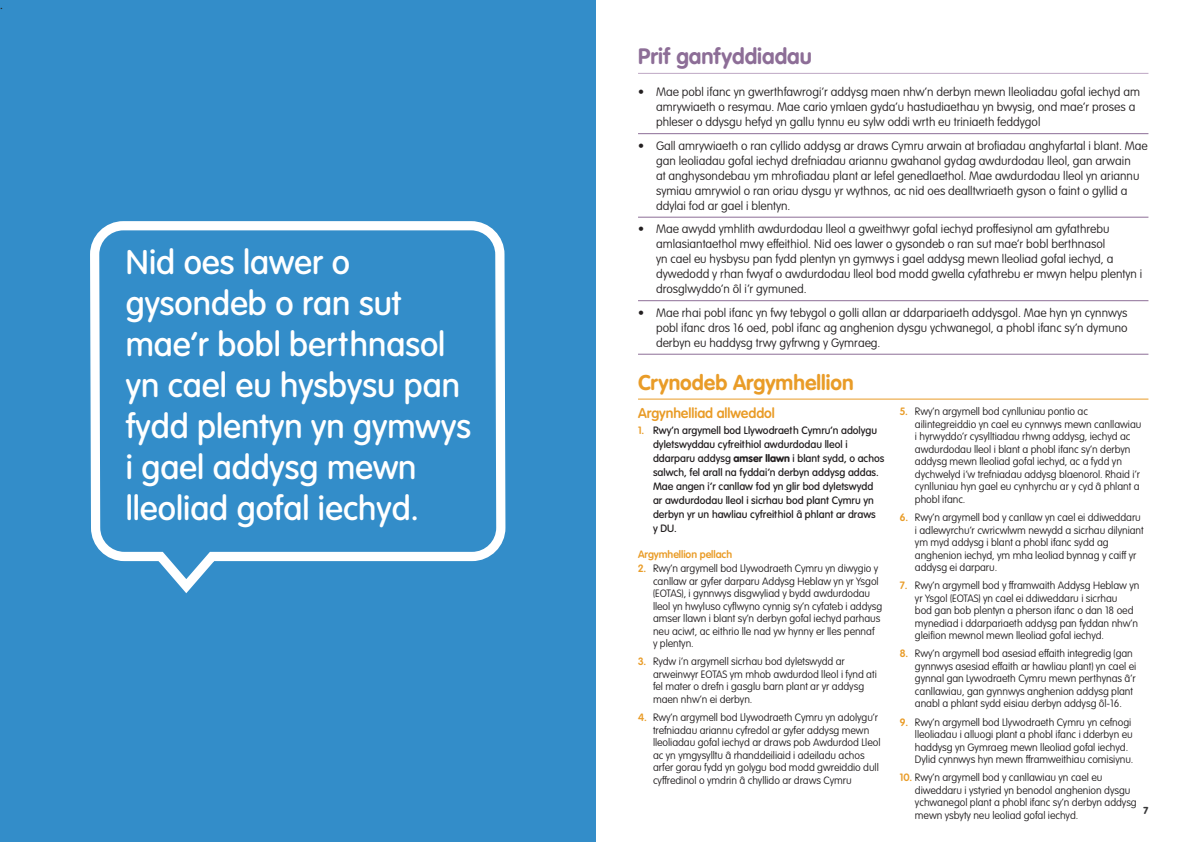
<style>
.page{position:relative;width:1191px;height:842px;background:#fff}
.page>*{position:absolute;margin:0;border:0;box-sizing:border-box;transform-origin:0 0}
.t1{font:500 33.6px/41px "VAG Rounded Next";color:#fff}
.t2{font:700 22px "VAG Rounded Next";color:#8d6e97}
.t3{font:700 21px "VAG Rounded Next";color:#e99c28}
.t4{font:600 14px "VAG Rounded Next";letter-spacing:-.005em;color:#e99c28}
.t5{font:300 12px/15px "VAG Rounded Next";color:#231f20}
.t6{font:12px "Minion Pro";color:#231f20}
.t7{font:300 10.5px/12.5px "VAG Rounded Next";letter-spacing:-.005em;color:#231f20}
.t8{font:500 10.5px/14px "VAG Rounded Next";color:#231f20}
.t9{font:600 10.5px "VAG Rounded Next";letter-spacing:-.005em;color:#e99c28}
.t10{font:800 10px "VAG Rounded Next";color:#383839}
.s1{font-weight:600;color:#e99c28}
.s2{font-weight:800}
</style>
<div class="page">
<div style="left:0;top:0;width:595px;height:842px;background:#338dc9"></div>
<svg style="left:90px;top:221px;width:416px;height:373px"></svg>
<hr style="left:638px;top:73px;width:510px;height:1px;background:#bea7c4">
<hr style="left:638px;top:133px;width:510px;height:1px;background:#8d6e97">
<hr style="left:638px;top:217px;width:510px;height:1px;background:#8d6e97">
<hr style="left:638px;top:300px;width:510px;height:1px;background:#8d6e97">
<hr style="left:638px;top:354px;width:510px;height:1px;background:#8d6e97">
<hr style="left:638px;top:399px;width:510px;height:1px;background:#e99c28">
<p class="t6" style="left:0;top:-3px;width:4px">.</p>
<p class="t1" style="left:126px;top:242px;width:347px">Nid oes lawer o gysondeb o ran sut mae’r bobl berthnasol yn cael eu hysbysu pan fydd plentyn yn gymwys i gael addysg mewn lleoliad gofal iechyd.</p>
<p class="t2" style="left:638px;top:42px;width:175px">Prif ganfyddiadau</p>
<p class="t5" style="left:656px;top:85px;width:485px;text-indent:-18px">• Mae pobl ifanc yn gwerthfawrogi’r addysg maen nhw’n derbyn mewn lleoliadau gofal iechyd am amrywiaeth o resymau. Mae cario ymlaen gyda’u hastudiaethau yn bwysig, ond mae’r proses a phleser o ddysgu hefyd yn gallu tynnu eu sylw oddi wrth eu triniaeth feddygol</p>
<p class="t5" style="left:656px;top:139px;width:493px;text-indent:-18px">• Gall amrywiaeth o ran cyllido addysg ar draws Cymru arwain at brofiadau anghyfartal i blant. Mae gan leoliadau gofal iechyd drefniadau ariannu gwahanol gydag awdurdodau lleol, gan arwain<br>at anghysondebau ym mhrofiadau plant ar lefel genedlaethol. Mae awdurdodau lleol yn ariannu symiau amrywiol o ran oriau dysgu yr wythnos, ac nid oes dealltwriaeth gyson o faint o gyllid a ddylai fod ar gael i blentyn.</p>
<p class="t5" style="left:656px;top:222px;width:488px;text-indent:-18px">• Mae awydd ymhlith awdurdodau lleol a gweithwyr gofal iechyd proffesiynol am gyfathrebu amlasiantaethol mwy effeithiol. Nid oes lawer o gysondeb o ran sut mae’r bobl berthnasol<br>yn cael eu hysbysu pan fydd plentyn yn gymwys i gael addysg mewn lleoliad gofal iechyd, a dywedodd y rhan fwyaf o awdurdodau lleol bod modd gwella cyfathrebu er mwyn helpu plentyn i drosglwyddo’n ôl i’r gymuned.</p>
<p class="t5" style="left:656px;top:306px;width:473px;text-align:justify;text-indent:-18px">• Mae rhai pobl ifanc yn fwy tebygol o golli allan ar ddarpariaeth addysgol. Mae hyn yn cynnwys pobl ifanc dros 16 oed, pobl ifanc ag anghenion dysgu ychwanegol, a phobl ifanc sy’n dymuno derbyn eu haddysg trwy gyfrwng y Gymraeg.</p>
<p class="t3" style="left:638px;top:369px;width:217px">Crynodeb Argymhellion</p>
<p class="t4" style="left:638px;top:404px;width:138px">Argynhelliad allweddol</p>
<p class="t8" style="left:653px;top:423px;width:233px;text-indent:-15px"><span class="s1">1.</span> Rwy’n argymell bod Llywodraeth Cymru’n adolygu dyletswyddau cyfreithiol awdurdodau lleol i ddarparu addysg <span class="s2">amser llawn</span> i blant sydd, o achos salwch, fel arall na fyddai’n derbyn addysg addas.<br>Mae angen i’r canllaw fod yn glir bod dyletswydd ar awdurdodau lleol i sicrhau bod plant Cymru yn derbyn yr un hawliau cyfreithiol â phlant ar draws<br>y DU.</p>
<p class="t9" style="left:638px;top:548px;width:96px">Argymhellion pellach</p>
<p class="t7" style="left:653px;top:562px;width:231px;text-indent:-15px"><span class="s1">2.</span> Rwy’n argymell bod Llywodraeth Cymru yn diwygio y canllaw ar gyfer darparu Addysg Heblaw yn yr Ysgol (EOTAS), i gynnwys disgwyliad y bydd awdurdodau lleol yn hwyluso cyflwyno cynnig sy’n cyfateb i addysg amser llawn i blant sy’n derbyn gofal iechyd parhaus neu aciwt, ac eithrio lle nad yw hynny er lles pennaf<br>y plentyn.</p>
<p class="t7" style="left:653px;top:656px;width:225px;text-indent:-15px"><span class="s1">3.</span> Rydw i’n argymell sicrhau bod dyletswydd ar arweinwyr EOTAS ym mhob awdurdod lleol i fynd ati fel mater o drefn i gasglu barn plant ar yr addysg maen nhw’n ei derbyn.</p>
<p class="t7" style="left:653px;top:711px;width:229px;text-indent:-15px"><span class="s1">4.</span> Rwy’n argymell bod Llywodraeth Cymru yn adolygu’r trefniadau ariannu cyfredol ar gyfer addysg mewn lleoliadau gofal iechyd ar draws pob Awdurdod Lleol ac yn ymgysylltu â rhanddeiliaid i adeiladu achos arfer gorau fydd yn golygu bod modd gwreiddio dull cyffredinol o ymdrin â chyllido ar draws Cymru</p>
<p class="t7" style="left:915px;top:406px;width:228px;text-indent:-15px"><span class="s1">5.</span> Rwy’n argymell bod cynlluniau pontio ac ailintegreiddio yn cael eu cynnwys mewn canllawiau i hyrwyddo’r cysylltiadau rhwng addysg, iechyd ac awdurdodau lleol i blant a phobl ifanc sy’n derbyn addysg mewn lleoliad gofal iechyd, ac a fydd yn dychwelyd i’w trefniadau addysg blaenorol. Rhaid i’r cynlluniau hyn gael eu cynhyrchu ar y cyd â phlant a phobl ifanc.</p>
<p class="t7" style="left:915px;top:511px;width:230px;text-indent:-15px"><span class="s1">6.</span> Rwy’n argymell bod y canllaw yn cael ei ddiweddaru i adlewyrchu’r cwricwlwm newydd a sicrhau dilyniant ym myd addysg i blant a phobl ifanc sydd ag anghenion iechyd, ym mha leoliad bynnag y caiff yr addysg ei darparu.</p>
<p class="t7" style="left:915px;top:580px;width:226px;text-indent:-15px"><span class="s1">7.</span> Rwy’n argymell bod y fframwaith Addysg Heblaw yn yr Ysgol (EOTAS) yn cael ei ddiweddaru i sicrhau<br>bod gan bob plentyn a pherson ifanc o dan 18 oed mynediad i ddarpariaeth addysg pan fyddan nhw’n gleifion mewnol mewn lleoliad gofal iechyd.</p>
<p class="t7" style="left:915px;top:648px;width:223px;text-indent:-15px"><span class="s1">8.</span> Rwy’n argymell bod asesiad effaith integredig (gan gynnwys asesiad effaith ar hawliau plant) yn cael ei gynnal gan Lywodraeth Cymru mewn perthynas â’r canllawiau, gan gynnwys anghenion addysg plant anabl a phlant sydd eisiau derbyn addysg ôl-16.</p>
<p class="t7" style="left:915px;top:716px;width:220px;text-indent:-15px"><span class="s1">9.</span> Rwy’n argymell bod Llywodraeth Cymru yn cefnogi lleoliadau i alluogi plant a phobl ifanc i dderbyn eu haddysg yn Gymraeg mewn lleoliad gofal iechyd.<br>Dylid cynnwys hyn mewn fframweithiau comisiynu.</p>
<p class="t7" style="left:915px;top:772px;width:223px;text-indent:-15px"><span class="s1">10.</span> Rwy’n argymell bod y canllawiau yn cael eu diweddaru i ystyried yn benodol anghenion dysgu ychwanegol plant a phobl ifanc sy’n derbyn addysg mewn ysbyty neu leoliad gofal iechyd.</p>
<p class="t10" style="left:1143px;top:803px;width:6px">7</p>
</div>
